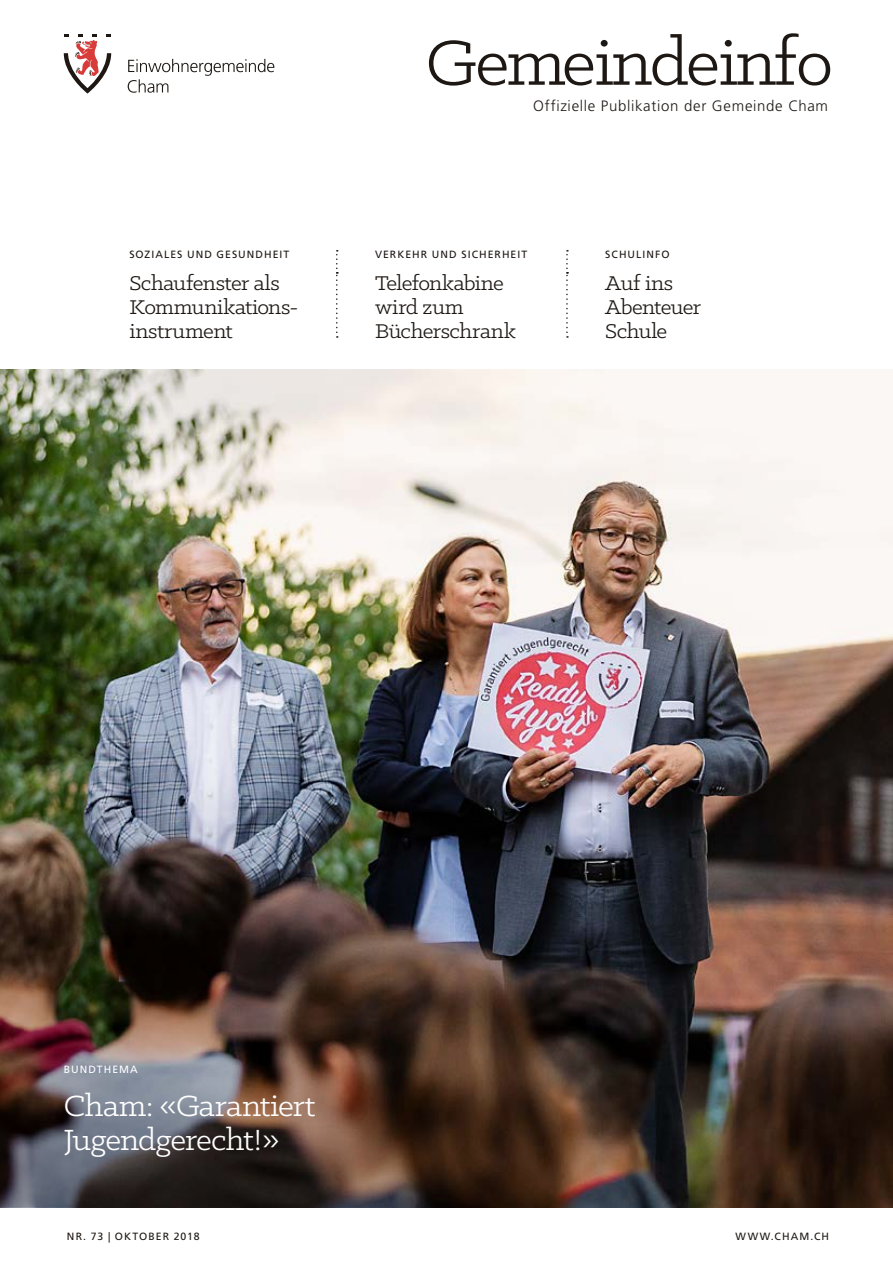
<style>
.page{position:relative;width:893px;height:1263px;background:#fff}
.page>*{position:absolute;margin:0;border:0;box-sizing:border-box;transform-origin:0 0}
.t1{font:71.55px "Klinic Slab";letter-spacing:-.04em;color:#1e1814;scale:1.05 1}
.t2{font:33px/34.5px "Klinic Slab";letter-spacing:-.025em;color:#fff;scale:1.05 1}
.t3{font:22.5px/24px "Klinic Slab";letter-spacing:-.02em;color:#1e1814;scale:1.05 1}
.t4{font:300 15px "Frutiger LT Std";letter-spacing:.045em;color:#1e1814}
.t5{font:10.5px "Frutiger LT Std";letter-spacing:.1em;color:#1e1814}
.t6{font:10.5px "Frutiger LT Std";letter-spacing:.1em;color:#fff}
</style>
<div class="page">
<svg style="left:64px;top:34px;width:47px;height:60px"></svg>
<svg style="left:128px;top:59px;width:146px;height:34px"></svg>
<svg style="left:336px;top:250px;width:2px;height:88px"></svg>
<svg style="left:566px;top:250px;width:2px;height:88px"></svg>
<img style="left:0;top:370px;width:893px;height:838px">
<h1 class="t1" style="left:426px;top:17px;width:390px">Gemeindeinfo</h1>
<p class="t4" style="left:533px;top:98px;width:297px">Offizielle Publikation der Gemeinde Cham</p>
<p class="t5" style="left:129px;top:248px;width:161px">SOZIALES UND GESUNDHEIT</p>
<p class="t5" style="left:375px;top:248px;width:16px">VERKE</p>
<p class="t5" style="left:412px;top:248px;width:116px">HR UND SICHERHEIT</p>
<p class="t5" style="left:605px;top:248px;width:66px">SCHULINFO</p>
<p class="t3" style="left:129px;top:270px;width:163px">Schaufenster als<br>Kommunikations&shy;instrument</p>
<p class="t3" style="left:375px;top:270px;width:136px">Telefonkabine wird zum<br>Bücherschrank</p>
<p class="t3" style="left:605px;top:270px;width:93px">Auf ins<br>Abenteuer<br>Schule</p>
<p class="t6" style="left:64px;top:1063px;width:75px">BUNDTHEMA</p>
<h2 class="t2" style="left:64px;top:1087px;width:241px">Cham: «Garantiert<br>Jugendgerecht!»</h2>
<p class="t5" style="left:67px;top:1230px;width:134px">NR. 73 | OKTOBER 2018</p>
<p class="t5" style="left:736px;top:1230px;width:95px">WWW.CHAM.CH</p>
</div>
